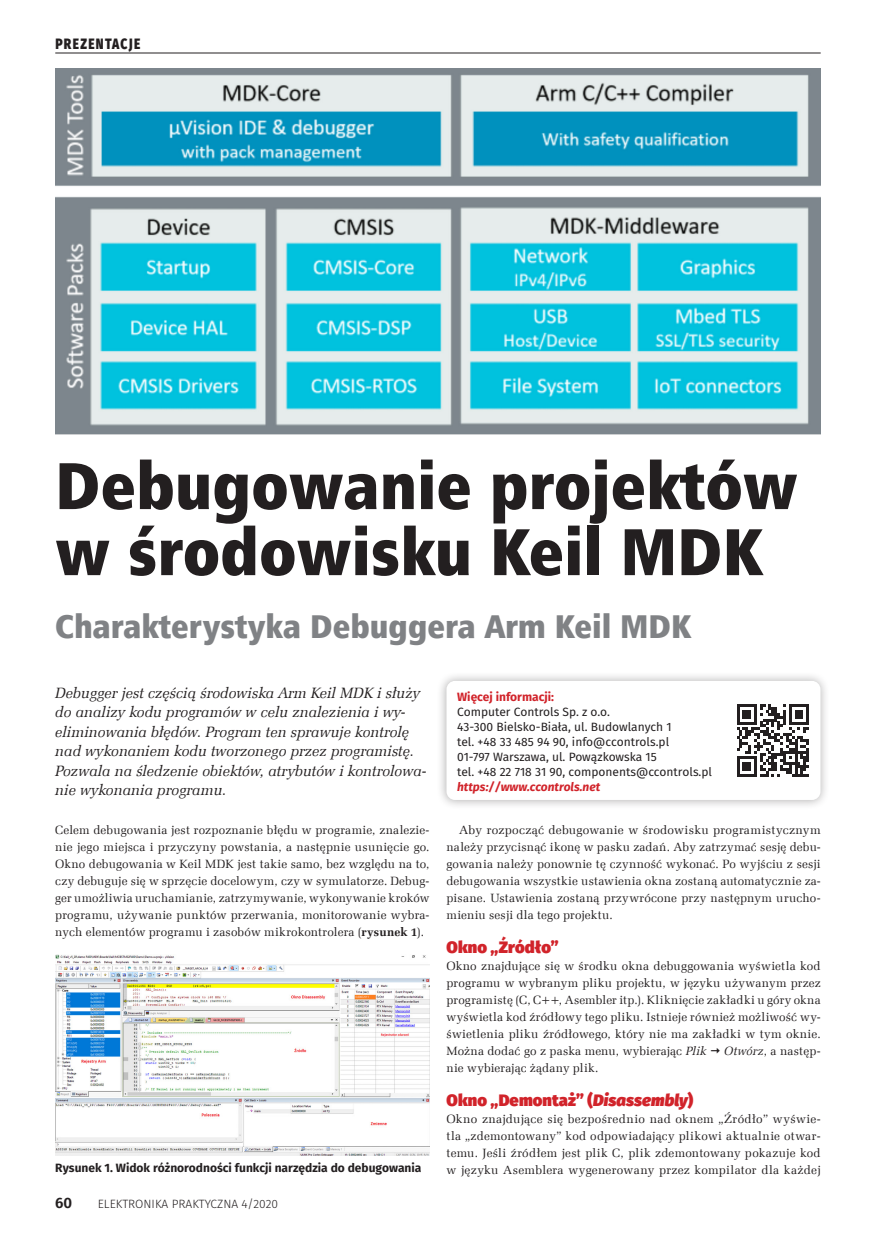
<style>
.page{position:relative;width:893px;height:1234px;background:#fff}
.page>*{position:absolute;margin:0;border:0;box-sizing:border-box;transform-origin:0 0}
._9_tytul{font:66px/66px "Humnst 777 X Blk Cn EU";color:#231f20}
._0_podtytul{font:33px "Humnst 777 X Blk Cn EU";color:#808285}
._3_Srodtytul{font:900 16.5px "Fira Sans";letter-spacing:.005em;color:#d1232a}
._2_lead_do_wszystkie{font:italic 15px/19.5px "Zapf Ellipt EU";color:#231f20}
.t1{font:800 15px "Fira Sans";letter-spacing:.11em;color:#231f20;scale:.8 1}
.t2{font:600 15px "Fira Sans";color:#231f20}
._1_Body{font:12px/17px "Zapf Ellipt EU";letter-spacing:.015em;color:#231f20;text-align:justify}
._7_tabela_trec{font:12px "Fira Sans";color:#231f20}
._4_Podpis{font:700 12px "Fira Sans";color:#231f20}
.t3{font:300 12px "Fira Sans";color:#231f20}
._7_tabela_trec-2{font:italic 700 12px "Fira Sans";color:#d1232a}
._7_tabela_trec-3{font:700 12px "Fira Sans";color:#d1232a}
.s1{font-weight:700}
.s2{font-style:italic}
</style>
<div class="page">
<img style="left:55px;top:68px;width:766px;height:366px">
<hr style="left:55px;top:53px;width:766px;height:1px;background:#231f20">
<img style="left:55px;top:954px;width:374px;height:200px">
<div style="left:437px;top:671px;width:393px;height:138px;background:#231f20;opacity:.35"></div>
<div style="left:446px;top:680px;width:374px;height:119px;background:#fff;border-radius:9px"></div>
<svg style="left:737px;top:704px;width:72px;height:72px"></svg>
<p class="t1" style="left:55px;top:30px;width:108px">PREZENTACJE</p>
<p class="_9_tytul" style="left:55px;top:453px;width:744px">Debugowanie projektów w środowisku Keil MDK</p>
<p class="_0_podtytul" style="left:55px;top:604px;width:637px">Charakterystyka Debuggera Arm Keil MDK</p>
<p class="_2_lead_do_wszystkie" style="left:55px;top:683px;width:373px">Debugger jest częścią środowiska Arm Keil MDK i służy do analizy kodu programów w celu znalezienia i wy&shy;eliminowania błędów. Program ten sprawuje kontrolę nad wykonaniem kodu tworzonego przez programistę.<br>Pozwala na śledzenie obiektów, atrybutów i kontrolowa&shy;nie wykonania programu.</p>
<p class="_1_Body" style="left:55px;top:821px;width:376px">Celem debugowania jest rozpoznanie błędu w programie, znalezie&shy;nie jego miejsca i przyczyny powstania, a następnie usunięcie go.<br>Okno debugowania w Keil MDK jest takie samo, bez względu na to, czy debuguje się w sprzęcie docelowym, czy w symulatorze. Debug&shy;ger umożliwia uruchamianie, zatrzymywanie, wykonywanie kroków programu, używanie punktów przerwania, monitorowanie wybra&shy;nych elementów programu i zasobów mikrokontrolera (<span class="s1">rysunek 1</span>).</p>
<p class="_4_Podpis" style="left:55px;top:1156px;width:368px">Rysunek 1. Widok różnorodności funkcji narzędzia do debugowania</p>
<p class="t2" style="left:55px;top:1190px;width:19px">60</p>
<p class="t3" style="left:98px;top:1195px;width:182px">ELEKTRONIKA PRAKTYCZNA 4/2020</p>
<p class="_7_tabela_trec-3" style="left:457px;top:686px;width:99px">Więcej informacji:</p>
<p class="_7_tabela_trec" style="left:457px;top:702px;width:154px">Computer Controls Sp. z o.o.</p>
<p class="_7_tabela_trec" style="left:457px;top:717px;width:216px">43-300 Bielsko-Biała, ul. Budowlanych 1</p>
<p class="_7_tabela_trec" style="left:457px;top:732px;width:214px">tel. +48 33 485 94 90, info@ccontrols.pl</p>
<p class="_7_tabela_trec" style="left:457px;top:747px;width:201px">01-797 Warszawa, ul. Powązkowska 15</p>
<p class="_7_tabela_trec" style="left:457px;top:762px;width:256px">tel. +48 22 718 31 90, components@ccontrols.pl</p>
<p class="_7_tabela_trec-2" style="left:457px;top:776px;width:145px">https://www.ccontrols.net</p>
<p class="_1_Body" style="left:446px;top:821px;width:376px;text-indent:13px">Aby rozpocząć debugowanie w środowisku programistycznym należy przycisnąć ikonę w pasku zadań. Aby zatrzymać sesję debu&shy;gowania należy ponownie tę czynność wykonać. Po wyjściu z sesji debugowania wszystkie ustawienia okna zostaną automatycznie za&shy;pisane. Ustawienia zostaną przywrócone przy następnym urucho&shy;mieniu sesji dla tego projektu.</p>
<p class="_3_Srodtytul" style="left:446px;top:931px;width:114px">Okno „Źródło”</p>
<p class="_1_Body" style="left:446px;top:957px;width:376px">Okno znajdujące się w środku okna debuggowania wyświetla kod programu w wybranym pliku projektu, w języku używanym przez programistę (C, C++, Asembler itp.). Kliknięcie zakładki u góry okna wyświetla kod źródłowy tego pliku. Istnieje również możliwość wy&shy;świetlenia pliku źródłowego, który nie ma zakładki w tym oknie.<br>Można dodać go z paska menu, wybierając <span class="s2">Plik</span></p>
<p class="_1_Body" style="left:724px;top:1042px;width:98px"><span class="s2">Otwórz</span>, a następ-</p>
<p class="_1_Body" style="left:446px;top:1059px;width:153px">nie wybierając żądany plik.</p>
<p class="_3_Srodtytul" style="left:446px;top:1084px;width:248px">Okno „Demontaż” (<span class="s2">Disassembly</span>)</p>
<p class="_1_Body" style="left:446px;top:1110px;width:376px">Okno znajdujące się bezpośrednio nad oknem „Źródło” wyświe&shy;tla „zdemontowany” kod odpowiadający plikowi aktualnie otwar&shy;temu. Jeśli źródłem jest plik C, plik zdemontowany pokazuje kod w języku Asemblera wygenerowany przez kompilator dla każdej</p>
</div>
